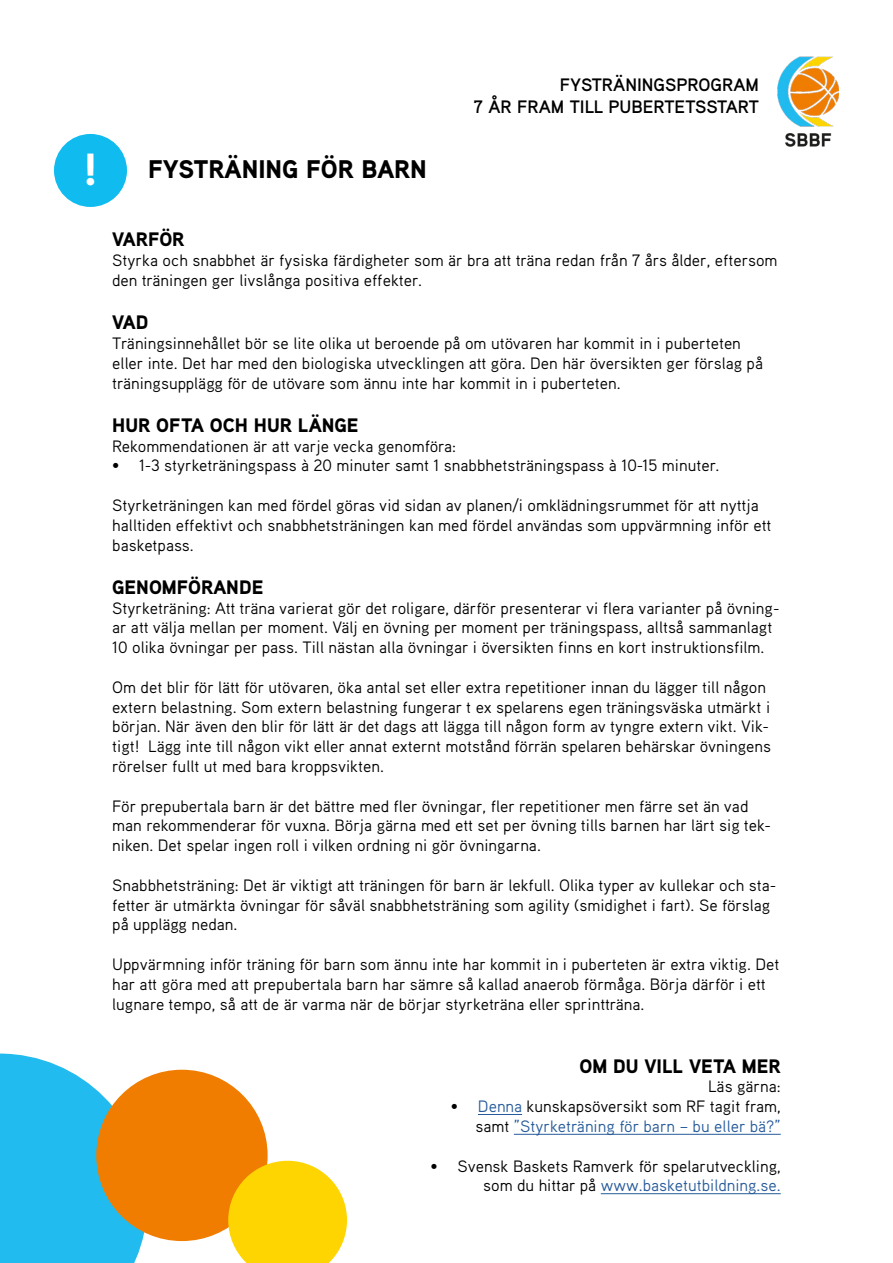
<style>
.page{position:relative;width:893px;height:1263px;background:#fff}
.page>*{position:absolute;margin:0;border:0;box-sizing:border-box;transform-origin:0 0}
.t1{font:900 25.5px "Aaux Pro OT";color:#000}
.t2{font:900 19.5px "Aaux Pro OT";color:#000}
.t3{font:700 18px/21.6px "Aaux Pro OT";color:#000;text-align:right}
.t4{font:16.5px/19.8px "Aaux Pro OT";color:#000}
.t5{font:16.5px/19.8px "Aaux Pro OT";color:#275b9b;text-align:right}
.s1{font-size:45px;color:#fff}
.s2{color:#000}
.s3{color:#275b9b}
</style>
<div class="page">
<img style="left:777px;top:56px;width:62px;height:91px">
<svg style="left:0;top:1053px;width:147px;height:210px;background:#3ec3f0"></svg>
<div style="left:96px;top:1070px;width:172px;height:171px;background:#f07d00;border-radius:50%"></div>
<svg style="left:228px;top:1161px;width:119px;height:102px"></svg>
<hr style="left:478px;top:1114px;width:44px;height:1px;background:#275b9b">
<hr style="left:514px;top:1134px;width:267px;height:1px;background:#275b9b">
<hr style="left:601px;top:1193px;width:180px;height:1px;background:#275b9b">
<div style="left:54px;top:134px;width:73px;height:73px;background:#10bbef;border-radius:50%"></div>
<h1 class="t1" style="left:83px;top:153px;width:345px"><span class="s1">!</span> FYSTRÄNING FÖR BARN</h1>
<p class="t3" style="left:474px;top:74px;width:287px">FYSTRÄNINGSPROGRAM<br>7 ÅR FRAM TILL PUBERTETSSTART</p>
<p class="t2" style="left:112px;top:227px;width:74px">VARFÖR</p>
<p class="t4" style="left:112px;top:250px;width:667px">Styrka och snabbhet är fysiska färdigheter som är bra att träna redan från 7 års ålder, eftersom den träningen ger livslånga positiva effekter.</p>
<p class="t2" style="left:112px;top:310px;width:38px">VAD</p>
<p class="t4" style="left:112px;top:333px;width:652px">Träningsinnehållet bör se lite olika ut beroende på om utövaren har kommit in i puberteten eller inte. Det har med den biologiska utvecklingen att göra. Den här översikten ger förslag på träningsupplägg för de utövare som ännu inte har kommit in i puberteten.</p>
<p class="t2" style="left:112px;top:412px;width:248px">HUR OFTA OCH HUR LÄNGE</p>
<p class="t4" style="left:112px;top:435px;width:345px">Rekommendationen är att varje vecka genomföra:</p>
<p class="t4" style="left:112px;top:455px;width:609px">• 1-3 styrketräningspass à 20 minuter samt 1 snabbhetsträningspass à 10-15 minuter.</p>
<p class="t4" style="left:112px;top:495px;width:661px">Styrketräningen kan med fördel göras vid sidan av planen/i omklädningsrummet för att nyttja halltiden effektivt och snabbhetsträningen kan med fördel användas som uppvärmning inför ett basketpass.</p>
<p class="t2" style="left:112px;top:574px;width:153px">GENOMFÖRANDE</p>
<p class="t4" style="left:112px;top:597px;width:669px">Styrketräning: Att träna varierat gör det roligare, därför presenterar vi flera varianter på övning&shy;ar att välja mellan per moment. Välj en övning per moment per träningspass, alltså sammanlagt<br>10 olika övningar per pass. Till nästan alla övningar i översikten finns en kort instruktionsfilm.</p>
<p class="t4" style="left:112px;top:677px;width:660px">Om det blir för lätt för utövaren, öka antal set eller extra repetitioner innan du lägger till någon extern belastning. Som extern belastning fungerar t ex spelarens egen träningsväska utmärkt i början. När även den blir för lätt är det dags att lägga till någon form av tyngre extern vikt. Vik&shy;tigt! Lägg inte till någon vikt eller annat externt motstånd förrän spelaren behärskar övningens rörelser fullt ut med bara kroppsvikten.</p>
<p class="t4" style="left:112px;top:795px;width:660px">För prepubertala barn är det bättre med fler övningar, fler repetitioner men färre set än vad man rekommenderar för vuxna. Börja gärna med ett set per övning tills barnen har lärt sig tek&shy;niken. Det spelar ingen roll i vilken ordning ni gör övningarna.</p>
<p class="t4" style="left:112px;top:875px;width:666px">Snabbhetsträning: Det är viktigt att träningen för barn är lekfull. Olika typer av kullekar och sta&shy;fetter är utmärkta övningar för såväl snabbhetsträning som agility (smidighet i fart). Se förslag på upplägg nedan.</p>
<p class="t4" style="left:112px;top:954px;width:669px">Uppvärmning inför träning för barn som ännu inte har kommit in i puberteten är extra viktig. Det har att göra med att prepubertala barn har sämre så kallad anaerob förmåga. Börja därför i ett lugnare tempo, så att de är varma när de börjar styrketräna eller sprintträna.</p>
<p class="t2" style="left:579px;top:1053px;width:203px">OM DU VILL VETA MER</p>
<p class="t4" style="left:708px;top:1076px;width:74px">Läs gärna:</p>
<p class="t5" style="left:451px;top:1096px;width:331px"><span class="s2">•</span> Denna <span class="s2">kunskapsöversikt som RF tagit fram, samt</span> ”Styrketräning för barn – bu eller bä?”</p>
<p class="t4" style="left:431px;top:1155px;width:352px;text-align:right">• Svensk Baskets Ramverk för spelarutveckling, som du hittar på <span class="s3">www.basketutbildning.se.</span></p>
</div>
